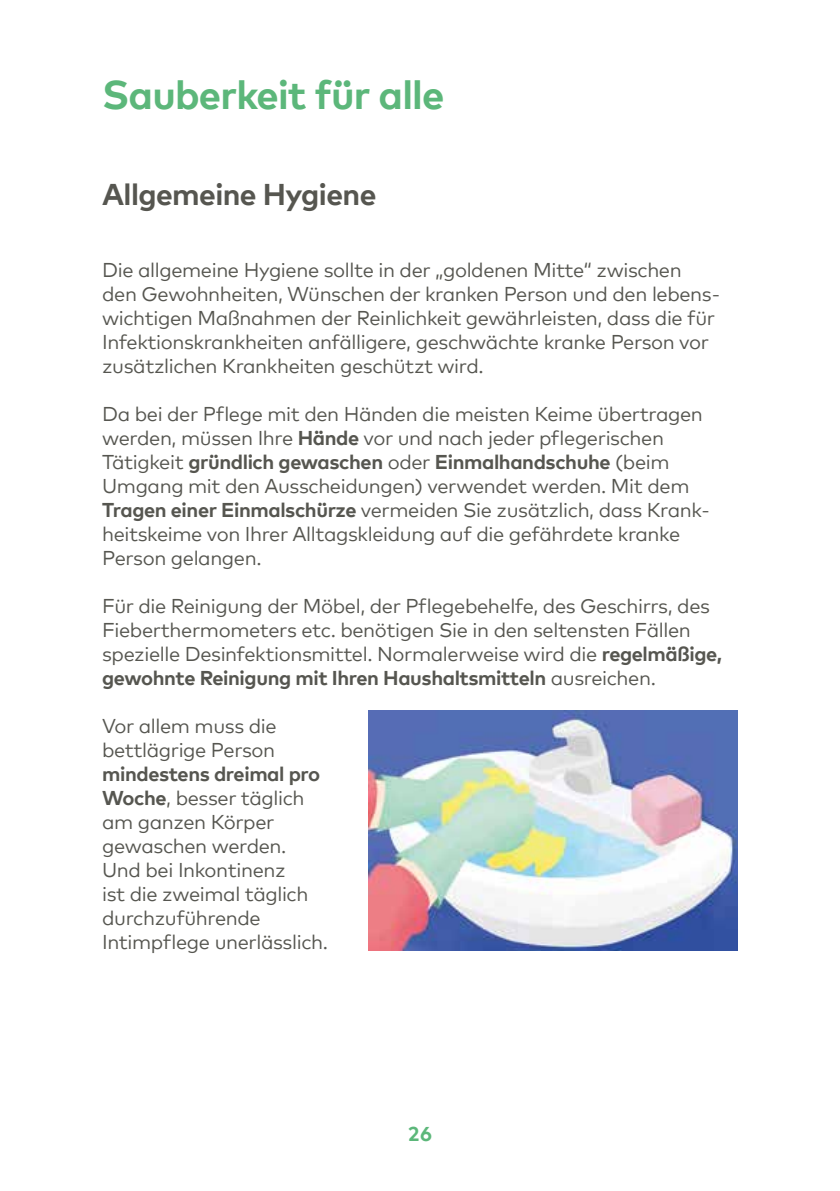
<style>
.page{position:relative;width:840px;height:1191px;background:#fff}
.page>*{position:absolute;margin:0;border:0;box-sizing:border-box;transform-origin:0 0}
.t1{font:700 40px "Mark Offc Pro";letter-spacing:-.02em;color:#5cb77a}
.t2{font:700 30px "Mark Offc Pro";letter-spacing:-.02em;color:#565650}
.t3{font:20px/24px "Mark Offc Pro";letter-spacing:-.02em;color:#565650}
.t4{font:700 20px "Mark Offc Pro";color:#5cb77a}
.s1{font-weight:700}
</style>
<div class="page">
<img style="left:368px;top:710px;width:369px;height:240px">
<h1 class="t1" style="left:102px;top:65px;width:343px">Sauberkeit für alle</h1>
<h2 class="t2" style="left:102px;top:172px;width:275px">Allgemeine Hygiene</h2>
<p class="t3" style="left:102px;top:256px;width:619px">Die allgemeine Hygiene sollte in der „goldenen Mitte“ zwischen den Gewohnheiten, Wünschen der kranken Person und den lebens&shy;wichtigen Maßnahmen der Reinlichkeit gewährleisten, dass die für Infektionskrankheiten anfälligere, geschwächte kranke Person vor zusätzlichen Krankheiten geschützt wird.</p>
<p class="t3" style="left:102px;top:400px;width:608px">Da bei der Pflege mit den Händen die meisten Keime übertragen werden, müssen Ihre <span class="s1">Hände</span> vor und nach jeder pflegerischen Tätigkeit <span class="s1">gründlich gewaschen</span> oder <span class="s1">Einmalhandschuhe</span> (beim Umgang mit den Ausscheidungen) verwendet werden. Mit dem <span class="s1">Tragen einer Einmalschürze</span> vermeiden Sie zusätzlich, dass Krank&shy;heitskeime von Ihrer Alltagskleidung auf die gefährdete kranke Person gelangen.</p>
<p class="t3" style="left:102px;top:592px;width:621px">Für die Reinigung der Möbel, der Pflegebehelfe, des Geschirrs, des Fieberthermometers etc. benötigen Sie in den seltensten Fällen spezielle Desinfektionsmittel. Normalerweise wird die <span class="s1">regelmäßige, gewohnte Reinigung mit Ihren Haushaltsmitteln</span> ausreichen.</p>
<p class="t3" style="left:102px;top:712px;width:176px">Vor allem muss die bettlägrige Person</p>
<p class="t3" style="left:102px;top:760px;width:227px"><span class="s1">mindestens dreimal pro<br>Woche</span>, besser täglich am ganzen Körper gewaschen werden.<br>Und bei Inkontinenz<br>ist die zweimal täglich durchzuführende<br>Intimpflege unerlässlich.</p>
<p class="t4" style="left:408px;top:1119px;width:26px">26</p>
</div>
